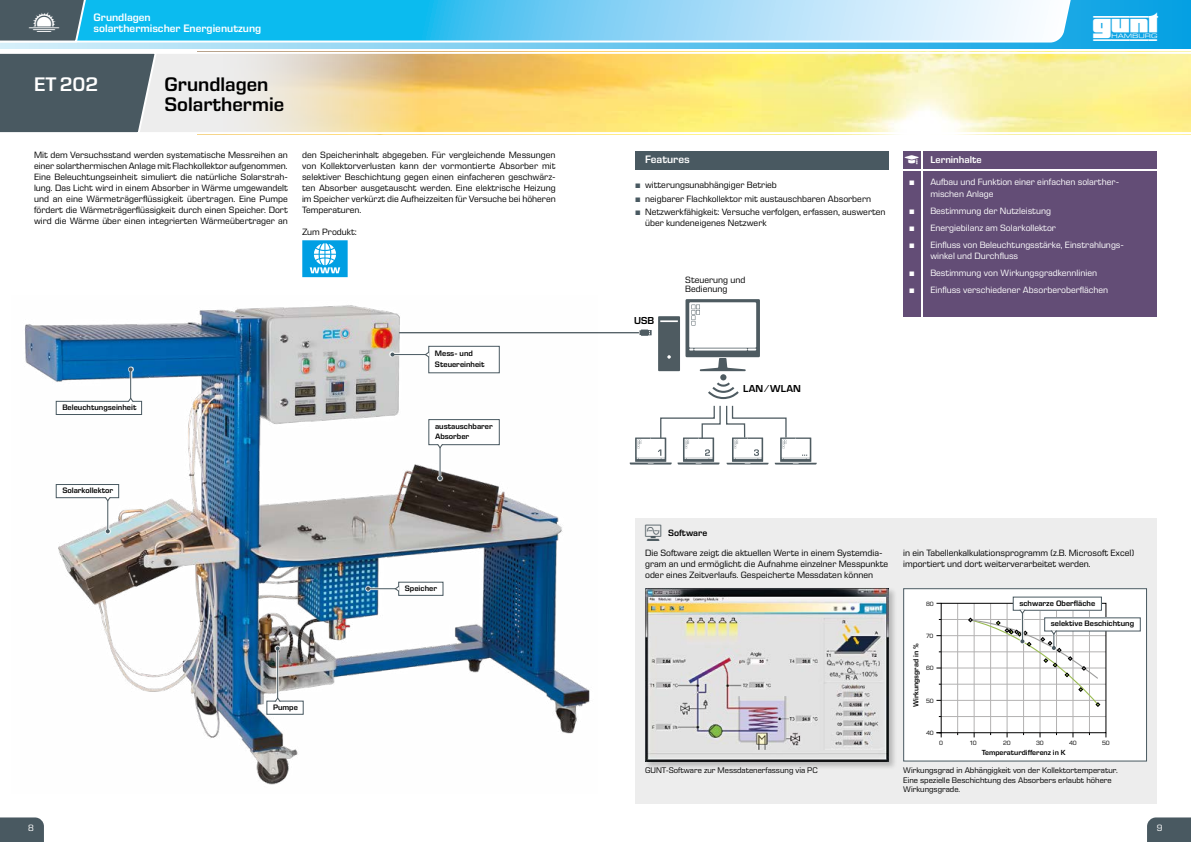
<style>
.page{position:relative;width:1191px;height:842px;background:#fff}
.page>*{position:absolute;margin:0;border:0;box-sizing:border-box;transform-origin:0 0}
.t1{font:700 39.8px "gunt 2 E Symbol";color:#fff}
.t2{font:600 20px/20px "Eurostile Next LT Pro";color:#000}
.t3{font:600 20px "Eurostile Next LT Pro";color:#fff}
.t4{font:600 11px/11px "Eurostile Next LT Pro";color:#fff}
.t5{font:700 10.5px "Eurostile";color:#000}
.t6{font:600 10px "Eurostile Next LT Pro";color:#fff}
.t7{font:9.3px/11px "Eurostile Next LT Pro";color:#000}
.t8{font:9.3px/11.5px "Eurostile Next LT Pro";color:#fff}
.t9{font:600 9.3px "Eurostile Next LT Pro";color:#000}
.t10{font:8.3px/9.5px "Eurostile Next LT Pro";color:#000}
.t11{font:600 8px/10.5px "Eurostile Next LT Pro";color:#000}
.t12{font:600 7.5px "Eurostile Next LT Pro";color:#000}
.t13{font:6.2px "Eurostile Next LT Pro";color:#000}
.s1{color:#495961}
</style>
<div class="page">
<svg style="left:442px;top:53px;width:749px;height:80px"></svg>
<svg style="left:0;top:51px;width:442px;height:84px"></svg>
<div style="left:635px;top:151px;width:254px;height:19px;background:#495961"></div>
<div style="left:903px;top:151px;width:17px;height:17px;background:#634d76"></div>
<div style="left:923px;top:151px;width:234px;height:17px;background:#634d76"></div>
<div style="left:923px;top:171px;width:234px;height:145px;background:#634d76"></div>
<div style="left:903px;top:171px;width:17px;height:145px;background:#634d76"></div>
<hr style="left:342px;top:332px;width:301px;height:1px;background:#4e5b61">
<svg style="left:630px;top:299px;width:186px;height:165px"></svg>
<div style="left:635px;top:518px;width:522px;height:286px;background:#ededed"></div>
<div style="left:644px;top:587px;width:254px;height:183px;background:#000;opacity:.22"></div>
<img style="left:645px;top:588px;width:244px;height:173px">
<div style="left:903px;top:589px;width:243px;height:172px;background:#fff"></div>
<hr style="left:941px;top:619px;width:165px;height:1px;background:#b3b2b2">
<hr style="left:941px;top:635px;width:165px;height:1px;background:#b3b2b2">
<hr style="left:941px;top:652px;width:165px;height:1px;background:#b3b2b2">
<hr style="left:941px;top:668px;width:165px;height:1px;background:#b3b2b2">
<hr style="left:941px;top:684px;width:165px;height:1px;background:#b3b2b2">
<hr style="left:941px;top:700px;width:165px;height:1px;background:#b3b2b2">
<hr style="left:941px;top:716px;width:165px;height:1px;background:#b3b2b2">
<hr style="left:957px;top:603px;width:1px;height:130px;background:#b3b2b2">
<hr style="left:974px;top:603px;width:1px;height:130px;background:#b3b2b2">
<hr style="left:990px;top:603px;width:1px;height:130px;background:#b3b2b2">
<hr style="left:1006px;top:603px;width:1px;height:130px;background:#b3b2b2">
<hr style="left:1023px;top:603px;width:1px;height:130px;background:#b3b2b2">
<hr style="left:1039px;top:603px;width:1px;height:130px;background:#b3b2b2">
<hr style="left:1056px;top:603px;width:1px;height:130px;background:#b3b2b2">
<hr style="left:1072px;top:603px;width:1px;height:130px;background:#b3b2b2">
<hr style="left:1089px;top:603px;width:1px;height:130px;background:#b3b2b2">
<div style="left:941px;top:603px;width:165px;height:130px;border:1px solid #000"></div>
<svg style="left:936px;top:732px;width:6px;height:5px"></svg>
<div style="left:903px;top:588px;width:244px;height:173px;border:1px solid #495961"></div>
<div style="left:1044px;top:618px;width:96px;height:13px;background:#fff"></div>
<div style="left:1013px;top:597px;width:88px;height:13px;background:#fff"></div>
<svg style="left:968px;top:609px;width:132px;height:98px"></svg>
<img style="left:25px;top:305px;width:572px;height:480px">
<svg style="left:127px;top:366px;width:7px;height:35px"></svg>
<hr style="left:130px;top:369px;width:1px;height:30px;background:#495961">
<svg style="left:129px;top:367px;width:4px;height:4px"></svg>
<svg style="left:274px;top:645px;width:7px;height:52px"></svg>
<hr style="left:277px;top:648px;width:1px;height:64px;background:#495961">
<svg style="left:276px;top:646px;width:4px;height:4px"></svg>
<div style="left:56px;top:401px;width:86px;height:13px;background:#fff"></div>
<div style="left:56px;top:401px;width:86px;height:14px;border:1px solid #495961"></div>
<svg style="left:128px;top:397px;width:6px;height:5px"></svg>
<div style="left:267px;top:701px;width:36px;height:13px;background:#fff"></div>
<div style="left:266px;top:701px;width:38px;height:14px;border:1px solid #495961"></div>
<svg style="left:274px;top:697px;width:7px;height:5px"></svg>
<svg style="left:105px;top:502px;width:6px;height:32px"></svg>
<hr style="left:107px;top:494px;width:1px;height:37px;background:#495961">
<svg style="left:106px;top:529px;width:4px;height:4px"></svg>
<div style="left:56px;top:484px;width:63px;height:14px;background:#fff"></div>
<div style="left:56px;top:484px;width:63px;height:14px;border:1px solid #495961"></div>
<svg style="left:105px;top:497px;width:6px;height:5px"></svg>
<svg style="left:389px;top:351px;width:35px;height:7px"></svg>
<hr style="left:392px;top:354px;width:34px;height:1px;background:#495961">
<svg style="left:390px;top:353px;width:4px;height:4px"></svg>
<svg style="left:364px;top:586px;width:30px;height:6px"></svg>
<hr style="left:368px;top:588px;width:34px;height:1px;background:#495961">
<svg style="left:366px;top:587px;width:4px;height:4px"></svg>
<div style="left:429px;top:346px;width:70px;height:27px;background:#fff"></div>
<div style="left:428px;top:346px;width:72px;height:27px;border:1px solid #495961"></div>
<svg style="left:424px;top:351px;width:5px;height:7px"></svg>
<div style="left:399px;top:582px;width:44px;height:13px;background:#fff"></div>
<div style="left:398px;top:582px;width:45px;height:14px;border:1px solid #495961"></div>
<svg style="left:394px;top:586px;width:5px;height:6px"></svg>
<svg style="left:437px;top:449px;width:6px;height:32px"></svg>
<hr style="left:439px;top:441px;width:1px;height:37px;background:#495961">
<svg style="left:438px;top:476px;width:4px;height:4px"></svg>
<div style="left:429px;top:420px;width:70px;height:25px;background:#fff"></div>
<div style="left:428px;top:419px;width:72px;height:26px;border:1px solid #495961"></div>
<svg style="left:437px;top:444px;width:6px;height:5px"></svg>
<svg style="left:302px;top:240px;width:46px;height:37px"></svg>
<div style="left:0;top:0;width:1191px;height:48px;background:linear-gradient(to right,#d7effa,#04a0e3)"></div>
<svg style="left:91px;top:0;width:984px;height:44px"></svg>
<svg style="left:1147px;top:817px;width:44px;height:25px"></svg>
<svg style="left:0;top:817px;width:44px;height:25px"></svg>
<svg style="left:1093px;top:16px;width:18px;height:25px"></svg>
<svg style="left:0;top:0;width:91px;height:44px"></svg>
<p class="t4" style="left:94px;top:12px;width:169px">Grundlagen<br>solarthermischer Energienutzung</p>
<h2 class="t3" style="left:34px;top:74px;width:66px">ET 202</h2>
<h2 class="t2" style="left:164px;top:75px;width:121px">Grundlagen<br>Solarthermie</h2>
<h1 class="t1" style="left:1111px;top:7px;width:51px">◆■▼</h1>
<p class="t7" style="left:34px;top:149px;width:255px;text-align:justify">Mit dem Versuchsstand werden systematische Messreihen an einer solarthermischen Anlage mit Flachkollektor aufgenommen.<br>Eine Beleuchtungseinheit simuliert die natürliche Solarstrah&shy;lung. Das Licht wird in einem Absorber in Wärme umgewandelt und an eine Wärmeträgerflüssigkeit übertragen. Eine Pumpe fördert die Wärmeträgerflüssigkeit durch einen Speicher. Dort wird die Wärme über einen integrierten Wärmeübertrager an</p>
<p class="t7" style="left:302px;top:149px;width:255px;text-align:justify">den Speicherinhalt abgegeben. Für vergleichende Messungen von Kollektorverlusten kann der vormontierte Absorber mit selektiver Beschichtung gegen einen einfacheren geschwärz&shy;ten Absorber ausgetauscht werden. Eine elektrische Heizung im Speicher verkürzt die Aufheizzeiten für Versuche bei höheren Temperaturen.</p>
<p class="t6" style="left:930px;top:154px;width:53px">Lerninhalte</p>
<p class="t4" style="left:645px;top:154px;width:46px">Features</p>
<p class="t7" style="left:635px;top:179px;width:143px"><span class="s1">•</span> witterungsunabhängiger Betrieb</p>
<p class="t7" style="left:635px;top:193px;width:237px"><span class="s1">•</span> neigbarer Flachkollektor mit austauschbaren Absorbern</p>
<p class="t7" style="left:645px;top:207px;width:242px;text-indent:-10px"><span class="s1">•</span> Netzwerkfähigkeit: Versuche verfolgen, erfassen, auswerten über kundeneigenes Netzwerk</p>
<p class="t8" style="left:930px;top:177px;width:189px;text-indent:-21px">• Aufbau und Funktion einer einfachen solarther&shy;mischen Anlage</p>
<p class="t8" style="left:909px;top:205px;width:143px">• Bestimmung der Nutzleistung</p>
<p class="t8" style="left:909px;top:222px;width:148px">• Energiebilanz am Solarkollektor</p>
<p class="t8" style="left:930px;top:239px;width:195px;text-indent:-21px">• Einfluss von Beleuchtungsstärke, Einstrahlungs&shy;winkel und Durchfluss</p>
<p class="t8" style="left:909px;top:268px;width:189px">• Bestimmung von Wirkungsgradkennlinien</p>
<p class="t8" style="left:909px;top:285px;width:201px">• Einfluss verschiedener Absorberoberflächen</p>
<p class="t7" style="left:302px;top:226px;width:56px">Zum Produkt:</p>
<p class="t7" style="left:685px;top:276px;width:62px;line-height:9px">Steuerung und<br>Bedienung</p>
<p class="t11" style="left:62px;top:402px;width:76px">Beleuchtungseinheit</p>
<p class="t11" style="left:62px;top:485px;width:52px">Solarkollektor</p>
<p class="t11" style="left:273px;top:702px;width:26px">Pumpe</p>
<p class="t11" style="left:435px;top:348px;width:51px">Mess- und<br>Steuereinheit</p>
<p class="t11" style="left:435px;top:421px;width:59px">austauschbarer<br>Absorber</p>
<p class="t11" style="left:405px;top:583px;width:34px">Speicher</p>
<p class="t5" style="left:634px;top:314px;width:21px">USB</p>
<p class="t5" style="left:743px;top:383px;width:59px">LAN ⁄ WLAN</p>
<p class="t9" style="left:668px;top:528px;width:41px">Software</p>
<p class="t7" style="left:645px;top:547px;width:244px">Die Software zeigt die aktuellen Werte in einem Systemdia&shy;gram an und ermöglicht die Aufnahme einzelner Messpunkte oder eines Zeitverlaufs. Gespeicherte Messdaten können</p>
<p class="t7" style="left:903px;top:547px;width:232px">in ein Tabellenkalkulationsprogramm (z.B. Microsoft Excel) importiert und dort weiterverarbeitet werden.</p>
<p class="t13" style="left:926px;top:600px;width:9px">80</p>
<p class="t13" style="left:926px;top:632px;width:9px">70</p>
<p class="t12" style="left:911px;top:707px;width:65px;rotate:-90deg">Wirkungsgrad in %</p>
<p class="t13" style="left:926px;top:665px;width:9px">60</p>
<p class="t13" style="left:926px;top:697px;width:9px">50</p>
<p class="t13" style="left:926px;top:729px;width:9px">40</p>
<p class="t11" style="left:1019px;top:598px;width:77px">schwarze Oberfläche</p>
<p class="t11" style="left:1050px;top:618px;width:85px">selektive Beschichtung</p>
<p class="t13" style="left:939px;top:739px;width:5px">0</p>
<p class="t13" style="left:970px;top:739px;width:8px">10</p>
<p class="t13" style="left:1003px;top:739px;width:9px">20</p>
<p class="t13" style="left:1036px;top:739px;width:9px">30</p>
<p class="t13" style="left:1069px;top:739px;width:9px">40</p>
<p class="t13" style="left:1102px;top:739px;width:9px">50</p>
<p class="t10" style="left:645px;top:766px;width:174px">GUNT-Software zur Messdatenerfassung via PC</p>
<p class="t12" style="left:981px;top:748px;width:86px">Temperaturdifferenz in K</p>
<p class="t10" style="left:903px;top:766px;width:216px">Wirkungsgrad in Abhängigkeit von der Kollektortemperatur.<br>Eine spezielle Beschichtung des Absorbers erlaubt höhere<br>Wirkungsgrade.</p>
<p class="t8" style="left:28px;top:822px;width:7px">8</p>
<p class="t8" style="left:1157px;top:822px;width:7px">9</p>
</div>
